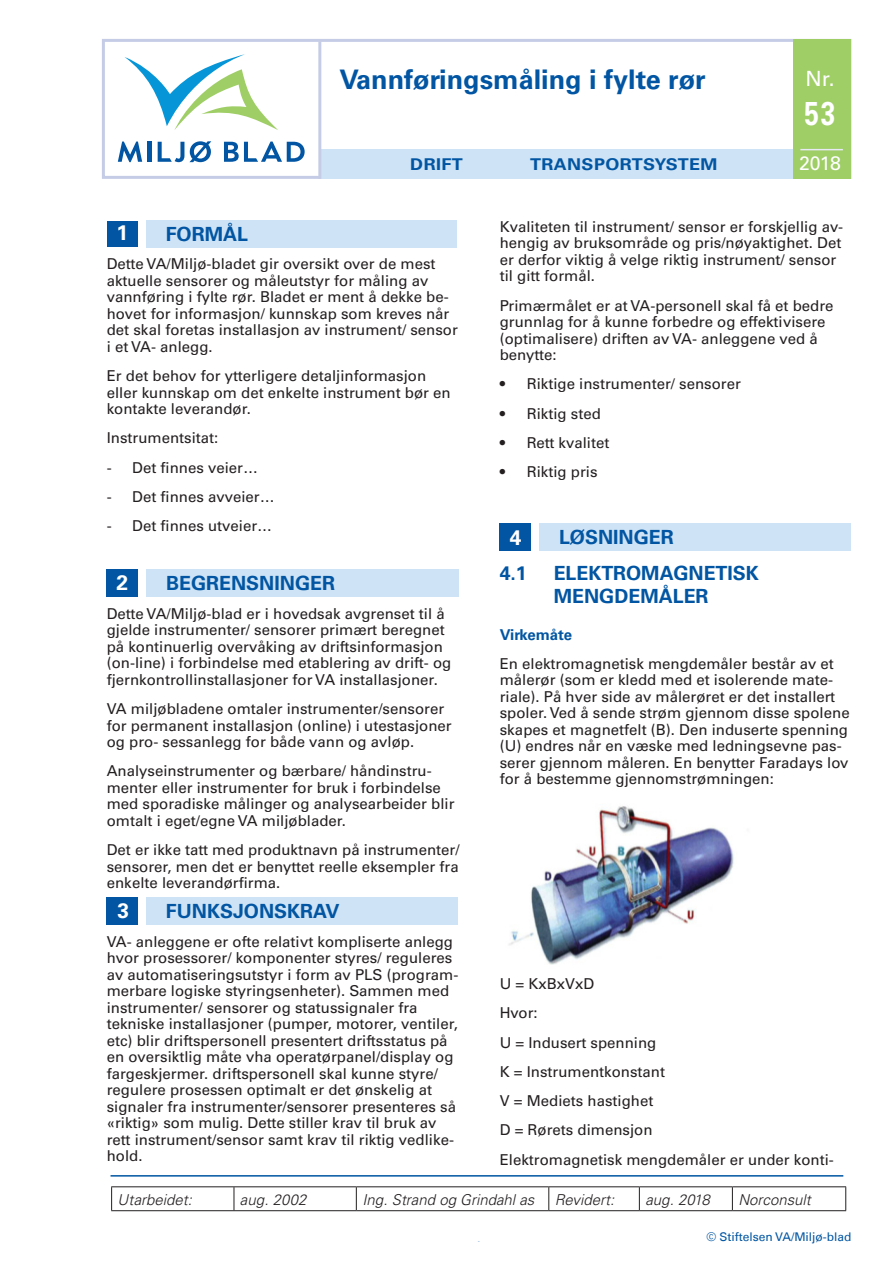
<style>
.page{position:relative;width:893px;height:1263px;background:#fff}
.page>*{position:absolute;margin:0;border:0;box-sizing:border-box;transform-origin:0 0}
.t1{font:700 33px "Univers LT";color:#fff;scale:.8 1}
.t2{font:700 27px "Univers LT";color:#0155a2}
.t3{font:700 21px "Univers LT";color:#fff}
.t4{font:21px "Univers LT";color:#fff}
.Overskrift{font:700 19.5px/23.4px "Univers LT";color:#0155a2}
.t5{font:19.5px "Univers LT";color:#fff}
.t6{font:700 16.2px "Univers LT";letter-spacing:.02em;color:#0155a2;scale:1.11 1}
.Brødtekst{font:15px/16.5px "Univers LT";color:#231f20}
.t7{font:italic 300 15px "Univers LT";color:#231f20}
.Overskrift-2{font:700 15px "Univers LT";letter-spacing:-.01em;color:#0155a2}
.t8{font:12px "Univers Com 55 Roman";color:#0155a2}
</style>
<div class="page">
<div style="left:107px;top:570px;width:31px;height:27px;background:#0155a2"></div>
<div style="left:146px;top:570px;width:313px;height:27px;background:#cee3f5"></div>
<div style="left:107px;top:897px;width:31px;height:28px;background:#0155a2"></div>
<div style="left:146px;top:897px;width:312px;height:27px;background:#cee3f5"></div>
<div style="left:500px;top:524px;width:31px;height:27px;background:#0155a2"></div>
<div style="left:539px;top:523px;width:311px;height:27px;background:#cee3f5"></div>
<img style="left:509px;top:806px;width:225px;height:159px">
<div style="left:102px;top:39px;width:749px;height:140px;border:3px solid #c5cce6"></div>
<div style="left:321px;top:149px;width:474px;height:30px;background:#cee3f5"></div>
<div style="left:793px;top:39px;width:58px;height:140px;background:#9fce66"></div>
<hr style="left:318px;top:41px;width:3px;height:138px;background:#c5cce6">
<svg style="left:125px;top:54px;width:153px;height:76px"></svg>
<svg style="left:118px;top:142px;width:24px;height:20px"></svg>
<hr style="left:147px;top:142px;width:4px;height:20px;background:#0155a2">
<svg style="left:158px;top:141px;width:53px;height:21px"></svg>
<svg style="left:224px;top:142px;width:81px;height:20px"></svg>
<div style="left:107px;top:221px;width:30px;height:26px;background:#0155a2"></div>
<div style="left:146px;top:221px;width:310px;height:27px;background:#cee3f5"></div>
<hr style="left:111px;top:1175px;width:732px;height:1px;background:#0155a2">
<hr style="left:111px;top:1186px;width:123px;height:1px;background:#231f20">
<svg style="left:111px;top:1187px;width:1px;height:23px"></svg>
<hr style="left:234px;top:1186px;width:122px;height:1px;background:#231f20">
<svg style="left:234px;top:1187px;width:1px;height:23px"></svg>
<hr style="left:356px;top:1186px;width:193px;height:1px;background:#231f20">
<svg style="left:356px;top:1187px;width:1px;height:23px"></svg>
<hr style="left:549px;top:1186px;width:90px;height:1px;background:#231f20">
<svg style="left:548px;top:1187px;width:1px;height:23px"></svg>
<hr style="left:639px;top:1186px;width:93px;height:1px;background:#231f20">
<svg style="left:639px;top:1187px;width:1px;height:23px"></svg>
<hr style="left:732px;top:1186px;width:114px;height:1px;background:#231f20">
<svg style="left:732px;top:1187px;width:1px;height:23px"></svg>
<svg style="left:845px;top:1187px;width:1px;height:23px"></svg>
<hr style="left:111px;top:1210px;width:123px;height:1px;background:#231f20">
<hr style="left:234px;top:1210px;width:122px;height:1px;background:#231f20">
<hr style="left:356px;top:1210px;width:193px;height:1px;background:#231f20">
<hr style="left:549px;top:1210px;width:90px;height:1px;background:#231f20">
<hr style="left:639px;top:1210px;width:93px;height:1px;background:#231f20">
<hr style="left:732px;top:1210px;width:114px;height:1px;background:#231f20">
<hr style="left:800px;top:149px;width:43px;height:1px;background:#e7e9f4">
<p class="t2" style="left:339px;top:63px;width:368px">Vannføringsmåling i fylte rør</p>
<p class="t6" style="left:410px;top:155px;width:49px">DRIFT</p>
<p class="t6" style="left:530px;top:155px;width:170px">TRANSPORTSYSTEM</p>
<p class="t4" style="left:805px;top:66px;width:31px">Nr.</p>
<p class="t1" style="left:805px;top:95px;width:40px">53</p>
<p class="t5" style="left:799px;top:152px;width:44px">2018</p>
<p class="t3" style="left:117px;top:220px;width:13px">1</p>
<p class="Overskrift" style="left:166px;top:222px;width:84px">FORMÅL</p>
<p class="Brødtekst" style="left:107px;top:256px;width:353px">Dette VA/Miljø-bladet gir oversikt over de mest aktuelle sensorer og måleutstyr for måling av vannføring i fylte rør. Bladet er ment å dekke be&shy;hovet for informasjon/ kunnskap som kreves når det skal foretas installasjon av instrument/ sensor i et VA- anlegg.</p>
<p class="Brødtekst" style="left:107px;top:368px;width:345px">Er det behov for ytterligere detaljinformasjon eller kunnskap om det enkelte instrument bør en kontakte leverandør.</p>
<p class="Brødtekst" style="left:107px;top:430px;width:113px">Instrumentsitat:</p>
<p class="Brødtekst" style="left:107px;top:459px;width:153px">- Det finnes veier…</p>
<p class="Brødtekst" style="left:107px;top:488px;width:170px">- Det finnes avveier…</p>
<p class="Brødtekst" style="left:107px;top:518px;width:167px">- Det finnes utveier…</p>
<p class="t3" style="left:116px;top:570px;width:13px">2</p>
<p class="Overskrift" style="left:166px;top:571px;width:171px">BEGRENSNINGER</p>
<p class="Brødtekst" style="left:107px;top:605px;width:346px">Dette VA/Miljø-blad er i hovedsak avgrenset til å gjelde instrumenter/ sensorer primært beregnet på kontinuerlig overvåking av driftsinformasjon (on-line) i forbindelse med etablering av drift- og fjernkontrollinstallasjoner for VA installasjoner.</p>
<p class="Brødtekst" style="left:107px;top:701px;width:347px">VA miljøbladene omtaler instrumenter/sensorer for permanent installasjon (online) i utestasjoner og pro- sessanlegg for både vann og avløp.</p>
<p class="Brødtekst" style="left:107px;top:763px;width:349px">Analyseinstrumenter og bærbare/ håndinstru&shy;menter eller instrumenter for bruk i forbindelse med sporadiske målinger og analysearbeider blir omtalt i eget/egne VA miljøblader.</p>
<p class="Brødtekst" style="left:107px;top:842px;width:354px;text-align:justify">Det er ikke tatt med produktnavn på instrumenter/ sensorer, men det er benyttet reelle eksempler fra enkelte leverandørfirma.</p>
<p class="t3" style="left:118px;top:898px;width:13px">3</p>
<p class="Overskrift" style="left:166px;top:899px;width:175px">FUNKSJONSKRAV</p>
<p class="Brødtekst" style="left:107px;top:933px;width:353px">VA- anleggene er ofte relativt kompliserte anlegg hvor prosessorer/ komponenter styres/ reguleres av automatiseringsutstyr i form av PLS (program&shy;merbare logiske styringsenheter). Sammen med instrumenter/ sensorer og statussignaler fra tekniske installasjoner (pumper, motorer, ventiler, etc) blir driftspersonell presentert driftsstatus på en oversiktlig måte vha operatørpanel/display og fargeskjermer. driftspersonell skal kunne styre/ regulere prosessen optimalt er det ønskelig at signaler fra instrumenter/sensorer presenteres så «riktig» som mulig. Dette stiller krav til bruk av rett instrument/sensor samt krav til riktig vedlike&shy;hold.</p>
<p class="Brødtekst" style="left:500px;top:218px;width:345px">Kvaliteten til instrument/ sensor er forskjellig av&shy;hengig av bruksområde og pris/nøyaktighet. Det er derfor viktig å velge riktig instrument/ sensor til gitt formål.</p>
<p class="Brødtekst" style="left:500px;top:297px;width:335px">Primærmålet er at VA-personell skal få et bedre grunnlag for å kunne forbedre og effektivisere (optimalisere) driften av VA- anleggene ved å benytte:</p>
<p class="Brødtekst" style="left:500px;top:376px;width:243px">• Riktige instrumenter/ sensorer</p>
<p class="Brødtekst" style="left:500px;top:405px;width:103px">• Riktig sted</p>
<p class="Brødtekst" style="left:500px;top:434px;width:111px">• Rett kvalitet</p>
<p class="Brødtekst" style="left:500px;top:464px;width:99px">• Riktig pris</p>
<p class="t3" style="left:510px;top:525px;width:13px">4</p>
<p class="Overskrift" style="left:559px;top:525px;width:116px">LØSNINGER</p>
<p class="Overskrift" style="left:500px;top:562px;width:29px">4.1</p>
<p class="Overskrift" style="left:554px;top:562px;width:207px">ELEKTROMAGNETISK<br>MENGDEMÅLER</p>
<p class="Overskrift-2" style="left:500px;top:625px;width:74px">Virkemåte</p>
<p class="Brødtekst" style="left:500px;top:655px;width:351px">En elektromagnetisk mengdemåler består av et målerør (som er kledd med et isolerende mate&shy;riale). På hver side av målerøret er det installert spoler. Ved å sende strøm gjennom disse spolene skapes et magnetfelt (B). Den induserte spenning (U) endres når en væske med ledningsevne pas&shy;serer gjennom måleren. En benytter Faradays lov for å bestemme gjennomstrømningen:</p>
<p class="Brødtekst" style="left:500px;top:976px;width:96px">U = KxBxVxD</p>
<p class="Brødtekst" style="left:500px;top:1005px;width:40px">Hvor:</p>
<p class="Brødtekst" style="left:500px;top:1034px;width:158px">U = Indusert spenning</p>
<p class="Brødtekst" style="left:500px;top:1063px;width:167px">K = Instrumentkonstant</p>
<p class="Brødtekst" style="left:500px;top:1093px;width:155px">V = Mediets hastighet</p>
<p class="Brødtekst" style="left:500px;top:1122px;width:154px">D = Rørets dimensjon</p>
<p class="Brødtekst" style="left:500px;top:1151px;width:336px">Elektromagnetisk mengdemåler er under konti-</p>
<p class="t7" style="left:118px;top:1190px;width:76px">Utarbeidet:</p>
<p class="t7" style="left:240px;top:1190px;width:68px">aug. 2002</p>
<p class="t7" style="left:362px;top:1190px;width:174px">Ing. Strand og Grindahl as</p>
<p class="t7" style="left:555px;top:1190px;width:61px">Revidert:</p>
<p class="t7" style="left:645px;top:1190px;width:66px">aug. 2018</p>
<p class="t7" style="left:738px;top:1190px;width:74px">Norconsult</p>
<p class="t8" style="left:707px;top:1230px;width:146px">© Stiftelsen VA/Miljø-blad</p>
</div>
